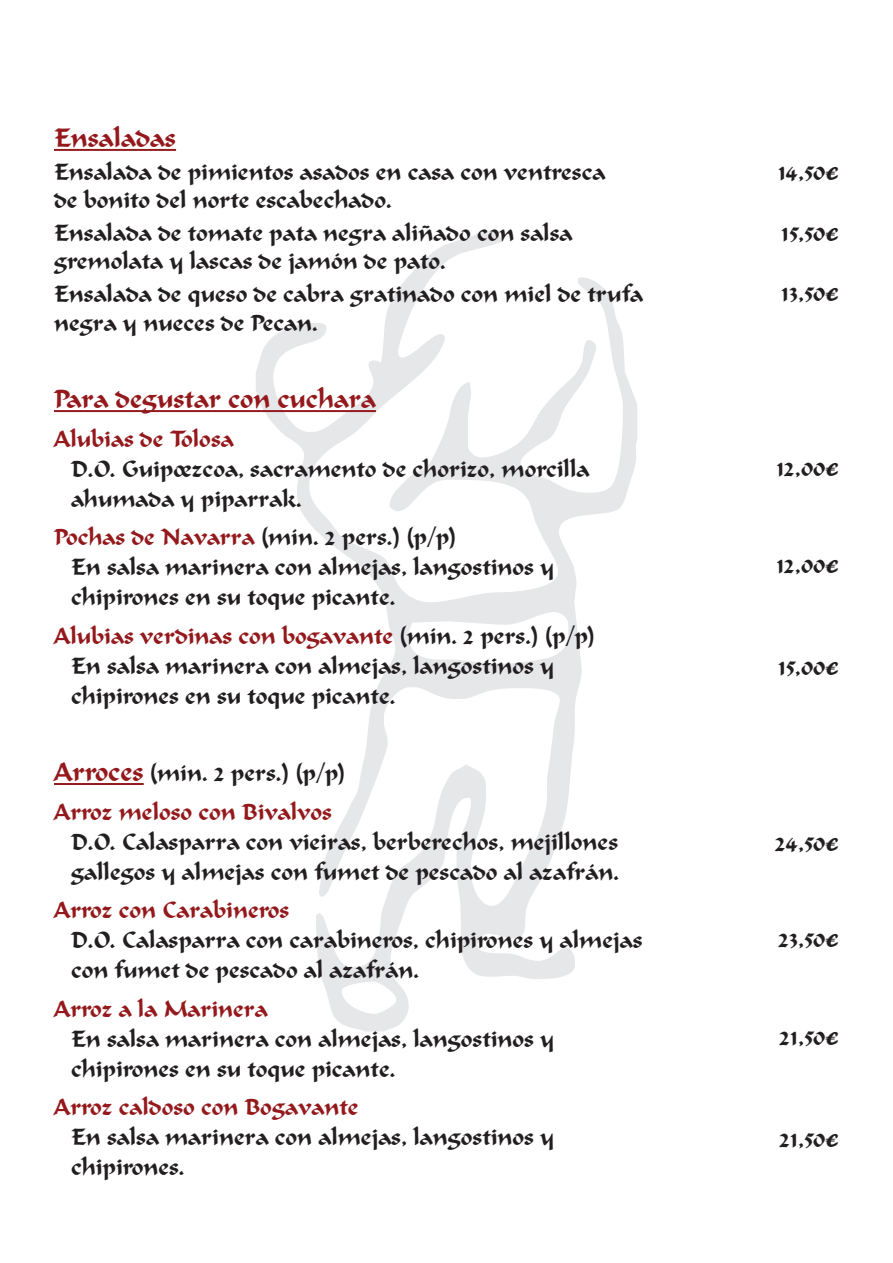
<style>
.page{position:relative;width:893px;height:1263px;background:#fff}
.page>*{position:absolute;margin:0;border:0;box-sizing:border-box;transform-origin:0 0}
.t1{font:25.5px "Formal Script 421 BT";color:#94191c}
.t2{font:22.5px/30px "Formal Script 421 BT";color:#231f20}
.t3{font:22.5px/38.5px "Formal Script 421 BT";color:#94191c}
.s1{color:#94191c}
.s2{font-size:25.5px}
.s3{color:#231f20}
.s4{font-family:"Forte";font-size:19.5px}
</style>
<div class="page">
<svg style="left:256px;top:231px;width:381px;height:800px"></svg>
<hr style="left:54px;top:149px;width:122px;height:2px;background:#94191c">
<hr style="left:54px;top:410px;width:322px;height:2px;background:#94191c">
<hr style="left:54px;top:783px;width:90px;height:2px;background:#94191c">
<p class="t1" style="left:54px;top:123px;width:124px">Ensaladas</p>
<p class="t2" style="left:54px;top:157px;width:553px;line-height:28.5px">Ensalada de pimientos asados en casa con ventresca de bonito del norte escabechado.</p>
<p class="t2" style="left:54px;top:219px;width:520px;line-height:28.5px">Ensalada de tomate pata negra aliñado con salsa gremolata y lascas de jamón de pato.</p>
<p class="t2" style="left:54px;top:280px;width:591px;line-height:28.5px">Ensalada de queso de cabra gratinado con miel de trufa negra y nueces de Pecan.</p>
<p class="t1" style="left:54px;top:384px;width:323px">Para degustar con cuchara</p>
<p class="t3" style="left:54px;top:419px;width:181px">Alubias de Tolosa</p>
<p class="t2" style="left:71px;top:454px;width:520px">D.O. Guipœzcoa, sacramento de chorizo, morcilla ahumada y piparrak.</p>
<p class="t2" style="left:71px;top:522px;width:485px;text-indent:-17px"><span class="s1">Pochas de Navarra</span> (mín. 2 pers.) (p/p)<br>En salsa marinera con almejas, langostinos y chipirones en su toque picante.</p>
<p class="t2" style="left:71px;top:621px;width:525px;text-indent:-17px"><span class="s1">Alubias verdinas con bogavante</span> (mín. 2 pers.) (p/p)<br>En salsa marinera con almejas, langostinos y chipirones en su toque picante.</p>
<p class="t3" style="left:54px;top:754px;width:293px"><span class="s2">Arroces</span> <span class="s3">(mín. 2 pers.) (p/p)<br></span>Arroz meloso con Bivalvos</p>
<p class="t2" style="left:71px;top:826px;width:550px">D.O. Calasparra con vieiras, berberechos, mejillones gallegos y almejas con fumet de pescado al azafrán.</p>
<p class="t3" style="left:54px;top:891px;width:237px">Arroz con Carabineros</p>
<p class="t2" style="left:71px;top:925px;width:573px">D.O. Calasparra con carabineros, chipirones y almejas con fumet de pescado al azafrán.</p>
<p class="t3" style="left:54px;top:989px;width:215px">Arroz a la Marinera</p>
<p class="t2" style="left:71px;top:1023px;width:485px">En salsa marinera con almejas, langostinos y chipirones en su toque picante.</p>
<p class="t3" style="left:54px;top:1088px;width:306px">Arroz caldoso con Bogavante</p>
<p class="t2" style="left:71px;top:1122px;width:485px">En salsa marinera con almejas, langostinos y chipirones.</p>
<p class="t2" style="left:778px;top:157px;width:62px">14,50<span class="s4">€</span></p>
<p class="t2" style="left:781px;top:218px;width:59px">15,50<span class="s4">€</span></p>
<p class="t2" style="left:781px;top:278px;width:59px">13,50<span class="s4">€</span></p>
<p class="t2" style="left:777px;top:453px;width:64px">12,00<span class="s4">€</span></p>
<p class="t2" style="left:777px;top:550px;width:64px">12,00<span class="s4">€</span></p>
<p class="t2" style="left:778px;top:652px;width:62px">15,00<span class="s4">€</span></p>
<p class="t2" style="left:775px;top:828px;width:65px">24,50<span class="s4">€</span></p>
<p class="t2" style="left:779px;top:924px;width:62px">23,50<span class="s4">€</span></p>
<p class="t2" style="left:780px;top:1022px;width:61px">21,50<span class="s4">€</span></p>
<p class="t2" style="left:780px;top:1124px;width:61px">21,50<span class="s4">€</span></p>
</div>
